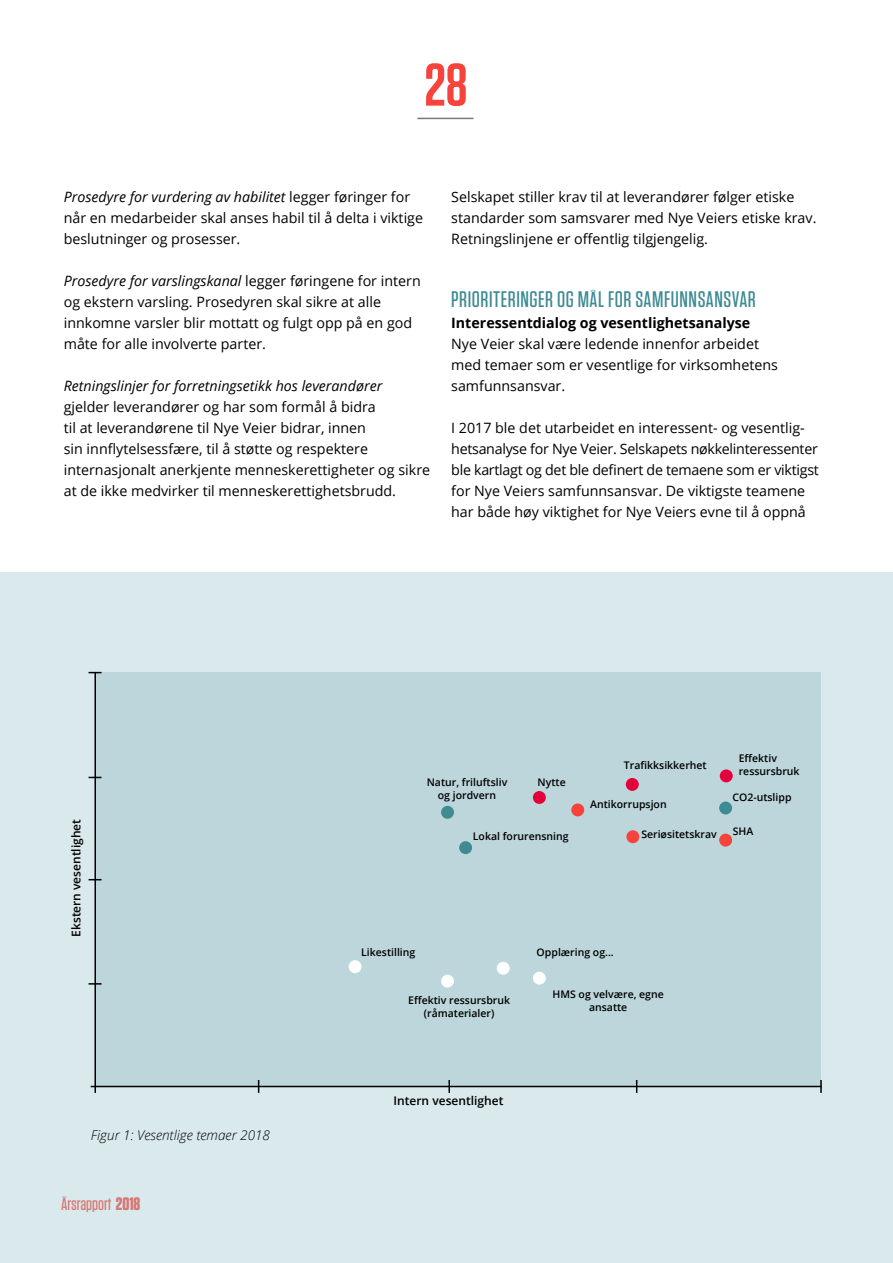
<style>
.page{position:relative;width:893px;height:1263px;background:#fff}
.page>*{position:absolute;margin:0;border:0;box-sizing:border-box;transform-origin:0 0}
.t1{font:600 60px "Tungsten";color:#f6433b}
.t2{font:500 22.5px "Tungsten";letter-spacing:.025em;color:#3e8b94}
.t3{font:500 18px "Tungsten";color:#f6433b}
.t4{font:14.25px/21px "Open Sans";color:#000}
.t5{font:italic 14.25px "Open Sans";color:#000}
.t6{font:700 14.25px "Open Sans";color:#000}
.t7{font:italic 300 13.5px "Open Sans";color:#000}
.t8{font:600 12px "Open Sans";color:#000}
.t9{font:600 10.5px/12.6px "Open Sans";color:#000;text-align:center}
.s1{font-style:italic}
.s2{font-weight:700}
</style>
<div class="page">
<hr style="left:417px;top:118px;width:56px;height:1px;background:#77797a">
<div style="left:0;top:572px;width:893px;height:691px;background:#dae9ec"></div>
<div style="left:96px;top:672px;width:725px;height:414px;background:#bcd6db"></div>
<div style="left:720px;top:769px;width:13px;height:13px;background:#e3003b;border-radius:50%"></div>
<div style="left:626px;top:778px;width:13px;height:13px;background:#e3003b;border-radius:50%"></div>
<div style="left:533px;top:791px;width:13px;height:13px;background:#e3003b;border-radius:50%"></div>
<div style="left:571px;top:803px;width:13px;height:13px;background:#f6433b;border-radius:50%"></div>
<div style="left:626px;top:830px;width:13px;height:13px;background:#f6433b;border-radius:50%"></div>
<div style="left:719px;top:834px;width:13px;height:12px;background:#f6433b;border-radius:50%"></div>
<div style="left:719px;top:801px;width:13px;height:13px;background:#3e8b94;border-radius:50%"></div>
<div style="left:459px;top:841px;width:13px;height:13px;background:#3e8b94;border-radius:50%"></div>
<div style="left:441px;top:806px;width:13px;height:13px;background:#3e8b94;border-radius:50%"></div>
<div style="left:349px;top:960px;width:13px;height:13px;background:#fff;border-radius:50%"></div>
<div style="left:441px;top:975px;width:13px;height:12px;background:#fff;border-radius:50%"></div>
<div style="left:497px;top:962px;width:13px;height:13px;background:#fff;border-radius:50%"></div>
<div style="left:533px;top:972px;width:13px;height:13px;background:#fff;border-radius:50%"></div>
<hr style="left:94px;top:673px;width:2px;height:420px;background:#000">
<hr style="left:91px;top:1086px;width:731px;height:1px;background:#000">
<svg style="left:89px;top:672px;width:13px;height:1px"></svg>
<svg style="left:258px;top:1080px;width:1px;height:13px"></svg>
<svg style="left:448px;top:1080px;width:2px;height:13px"></svg>
<svg style="left:636px;top:1080px;width:1px;height:13px"></svg>
<svg style="left:820px;top:1080px;width:2px;height:13px"></svg>
<svg style="left:89px;top:983px;width:13px;height:2px"></svg>
<h1 class="t1" style="left:425px;top:53px;width:44px">28</h1>
<p class="t4" style="left:64px;top:186px;width:361px"><span class="s1">Prosedyre for vurdering av habilitet</span> legger føringer for når en medarbeider skal anses habil til å delta i viktige beslutninger og prosesser.</p>
<p class="t4" style="left:64px;top:270px;width:358px"><span class="s1">Prosedyre for varslingskanal</span> legger føringene for intern og ekstern varsling. Prosedyren skal sikre at alle innkomne varsler blir mottatt og fulgt opp på en god måte for alle involverte parter.</p>
<p class="t5" style="left:64px;top:376px;width:320px">Retningslinjer for forretningsetikk hos leverandører</p>
<p class="t4" style="left:64px;top:396px;width:368px">gjelder leverandører og har som formål å bidra<br>til at leverandørene til Nye Veier bidrar, innen<br>sin innflytelsessfære, til å støtte og respektere internasjonalt anerkjente menneskerettigheter og sikre at de ikke medvirker til menneskerettighetsbrudd.</p>
<p class="t4" style="left:451px;top:186px;width:367px">Selskapet stiller krav til at leverandører følger etiske standarder som samsvarer med Nye Veiers etiske krav.<br>Retningslinjene er offentlig tilgjengelig.</p>
<h2 class="t2" style="left:451px;top:288px;width:306px">PRIORITERINGER OG MÅL FOR SAMFUNNSANSVAR</h2>
<p class="t6" style="left:451px;top:313px;width:301px">Interessentdialog og vesentlighetsanalyse</p>
<p class="t4" style="left:451px;top:333px;width:328px">Nye Veier skal være ledende innenfor arbeidet med temaer som er vesentlige for virksomhetens samfunnsansvar.</p>
<p class="t4" style="left:451px;top:417px;width:369px">I 2017 ble det utarbeidet en interessent- og vesentlig&shy;hetsanalyse for Nye Veier. Selskapets nøkkelinteressenter ble kartlagt og det ble definert de temaene som er viktigst for Nye Veiers samfunnsansvar. De viktigste teamene har både høy viktighet for Nye Veiers evne til å oppnå</p>
<p class="t9" style="left:624px;top:759px;width:84px">Trafikksikkerhet</p>
<p class="t9" style="left:739px;top:752px;width:62px;text-align:left">Effektiv ressursbruk</p>
<p class="t8" style="left:68px;top:937px;width:119px;rotate:-90deg">Ekstern vesentlighet</p>
<p class="t7" style="left:91px;top:1126px;width:181px">Figur 1: Vesentlige temaer 2018</p>
<p class="t3" style="left:61px;top:1194px;width:81px">Årsrapport <span class="s2">2018</span></p>
<p class="t9" style="left:427px;top:776px;width:82px">Natur, friluftsliv og jordvern</p>
<p class="t9" style="left:538px;top:776px;width:30px">Nytte</p>
<p class="t9" style="left:473px;top:829px;width:97px">Lokal forurensning</p>
<p class="t9" style="left:590px;top:797px;width:78px">Antikorrupsjon</p>
<p class="t9" style="left:732px;top:791px;width:61px">CO2-utslipp</p>
<p class="t9" style="left:641px;top:828px;width:77px">Seriøsitetskrav</p>
<p class="t9" style="left:733px;top:825px;width:22px">SHA</p>
<p class="t9" style="left:361px;top:945px;width:56px">Likestilling</p>
<p class="t9" style="left:408px;top:994px;width:103px">Effektiv ressursbruk (råmaterialer)</p>
<p class="t9" style="left:537px;top:945px;width:79px">Opplæring og...</p>
<p class="t9" style="left:553px;top:988px;width:113px">HMS og velvære, egne ansatte</p>
<p class="t8" style="left:394px;top:1092px;width:111px">Intern vesentlighet</p>
</div>
